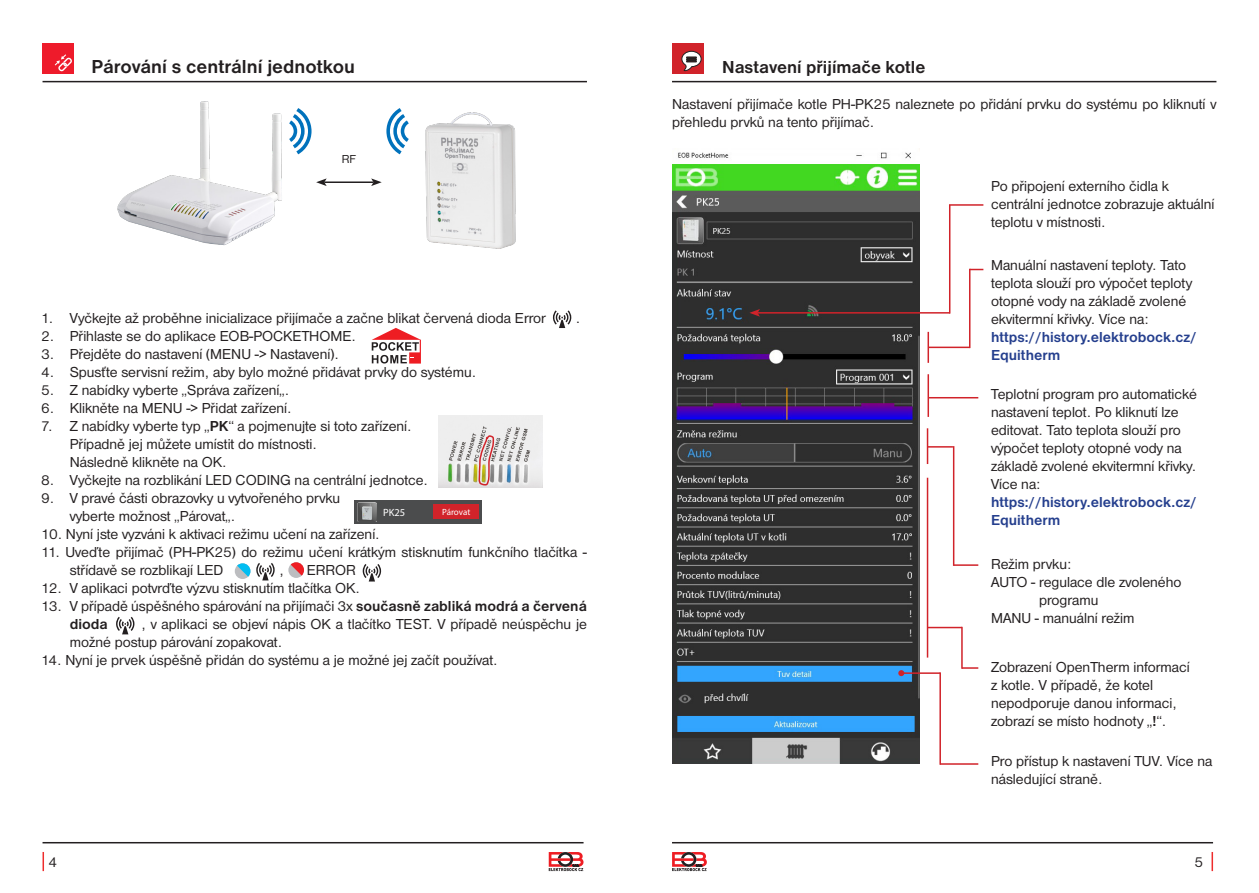
<style>
.page{position:relative;width:1259px;height:893px;background:#fff}
.page>*{position:absolute;margin:0;border:0;box-sizing:border-box;transform-origin:0 0}
.t1{font:700 19.5px "Nimbus Sans DOT";color:#231f20}
.t2{font:700 18px "Nimbus Sans DOT";color:#231f20}
.t3{font:15px/18px "Nimbus Sans DOT";color:#231f20}
.t4{font:700 15px/18px "Nimbus Sans DOT";color:#253f8e}
.t5{font:12px "Nimbus Sans DOT";color:#231f20}
.t6{font:10.5px "Myriad Pro";color:#fff}
.t7{font:9px "Myriad Pro";letter-spacing:-.005em;color:#fff}
.s1{font-weight:700}
</style>
<div class="page">
<svg style="left:1211px;top:852px;width:2px;height:19px"></svg>
<svg style="left:672px;top:852px;width:35px;height:19px"></svg>
<hr style="left:672px;top:842px;width:541px;height:1px;background:#231f20">
<svg style="left:43px;top:852px;width:1px;height:19px"></svg>
<svg style="left:549px;top:852px;width:34px;height:19px"></svg>
<hr style="left:43px;top:842px;width:540px;height:1px;background:#231f20">
<div style="left:43px;top:43px;width:31px;height:30px;background:#ee1b2b"></div>
<svg style="left:54px;top:54px;width:18px;height:18px"></svg>
<img style="left:117px;top:101px;width:165px;height:144px">
<hr style="left:324px;top:181px;width:49px;height:2px;background:#231f20">
<svg style="left:316px;top:178px;width:11px;height:8px"></svg>
<svg style="left:371px;top:178px;width:11px;height:8px"></svg>
<svg style="left:289px;top:108px;width:23px;height:47px"></svg>
<svg style="left:386px;top:108px;width:23px;height:47px"></svg>
<svg style="left:372px;top:328px;width:49px;height:36px"></svg>
<img style="left:438px;top:415px;width:104px;height:72px">
<svg style="left:478px;top:434px;width:17px;height:53px"></svg>
<div style="left:235px;top:563px;width:15px;height:16px;background:#bcbdc0;border-radius:50%"></div>
<svg style="left:237px;top:563px;width:13px;height:14px"></svg>
<svg style="left:288px;top:562px;width:16px;height:16px"></svg>
<svg style="left:291px;top:562px;width:13px;height:14px"></svg>
<hr style="left:43px;top:81px;width:544px;height:1px;background:#231f20">
<img style="left:425px;top:112px;width:91px;height:137px">
<svg style="left:256px;top:563px;width:19px;height:17px"></svg>
<svg style="left:363px;top:564px;width:18px;height:17px"></svg>
<svg style="left:116px;top:617px;width:18px;height:17px"></svg>
<div style="left:672px;top:43px;width:32px;height:30px;background:#d1232a"></div>
<svg style="left:682px;top:51px;width:19px;height:20px"></svg>
<hr style="left:672px;top:81px;width:544px;height:1px;background:#231f20">
<img style="left:672px;top:152px;width:247px;height:611px">
<hr style="left:927px;top:332px;width:2px;height:31px;background:#d1232a">
<hr style="left:928px;top:347px;width:41px;height:1px;background:#d1232a">
<hr style="left:757px;top:312px;width:192px;height:2px;background:#d1232a">
<svg style="left:749px;top:309px;width:11px;height:8px"></svg>
<hr style="left:949px;top:205px;width:1px;height:109px;background:#d1232a">
<hr style="left:949px;top:204px;width:33px;height:2px;background:#d1232a">
<hr style="left:927px;top:374px;width:2px;height:43px;background:#d1232a">
<hr style="left:929px;top:397px;width:49px;height:1px;background:#d1232a">
<hr style="left:926px;top:428px;width:2px;height:36px;background:#d1232a">
<hr style="left:927px;top:446px;width:26px;height:2px;background:#d1232a">
<hr style="left:953px;top:447px;width:1px;height:118px;background:#d1232a">
<hr style="left:953px;top:564px;width:25px;height:2px;background:#d1232a">
<hr style="left:926px;top:478px;width:2px;height:180px;background:#d1232a">
<hr style="left:927px;top:627px;width:35px;height:1px;background:#d1232a">
<div style="left:354px;top:500px;width:128px;height:24px;background:#4b4c4d"></div>
<div style="left:433px;top:504px;width:46px;height:15px;background:#d1232a"></div>
<img style="left:359px;top:503px;width:17px;height:18px">
<hr style="left:969px;top:269px;width:1px;height:78px;background:#d1232a">
<svg style="left:970px;top:269px;width:13px;height:1px"></svg>
<hr style="left:961px;top:627px;width:1px;height:41px;background:#d1232a">
<svg style="left:962px;top:667px;width:16px;height:2px"></svg>
<svg style="left:553px;top:310px;width:18px;height:18px"></svg>
<hr style="left:901px;top:672px;width:39px;height:2px;background:#d1232a">
<svg style="left:898px;top:670px;width:6px;height:6px"></svg>
<hr style="left:939px;top:673px;width:2px;height:91px;background:#d1232a">
<hr style="left:940px;top:763px;width:38px;height:2px;background:#d1232a">
<p class="t1" style="left:91px;top:56px;width:265px">Párování s centrální jednotkou</p>
<p class="t5" style="left:342px;top:152px;width:16px">RF</p>
<p class="t3" style="left:41px;top:309px;width:506px">1. Vyčkejte až proběhne inicializace přijímače a začne blikat červená dioda Error</p>
<p class="t3" style="left:576px;top:309px;width:6px">.</p>
<p class="t3" style="left:41px;top:327px;width:316px">2. Přihlaste se do aplikace EOB-POCKETHOME.</p>
<p class="t3" style="left:41px;top:345px;width:299px">3. Přejděte do nastavení (MENU -&gt; Nastavení).</p>
<p class="t3" style="left:41px;top:363px;width:436px">4. Spusťte servisní režim, aby bylo možné přidávat prvky do systému.</p>
<p class="t3" style="left:41px;top:381px;width:250px">5. Z nabídky vyberte „Správa zařízení„.</p>
<p class="t3" style="left:41px;top:399px;width:252px">6. Klikněte na MENU -&gt; Přidat zařízení.</p>
<p class="t3" style="left:41px;top:417px;width:372px">7. Z nabídky vyberte typ „<span class="s1">PK</span>“ a pojmenujte si toto zařízení.</p>
<p class="t3" style="left:70px;top:435px;width:249px">Případně jej můžete umístit do místnosti.</p>
<p class="t3" style="left:70px;top:453px;width:158px">Následně klikněte na OK.</p>
<p class="t3" style="left:41px;top:471px;width:388px">8. Vyčkejte na rozblikání LED CODING na centrální jednotce.</p>
<p class="t3" style="left:41px;top:489px;width:300px">9. V pravé části obrazovky u vytvořeného prvku</p>
<p class="t3" style="left:70px;top:507px;width:167px">vyberte možnost „Párovat„.</p>
<p class="t3" style="left:41px;top:525px;width:340px">10. Nyní jste vyzváni k aktivaci režimu učení na zařízení.</p>
<p class="t3" style="left:70px;top:543px;width:519px;text-indent:-29px">11. Uveďte přijímač (PH-PK25) do režimu učení krátkým stisknutím funkčního tlačítka - střídavě se rozblikají LED</p>
<p class="t3" style="left:279px;top:561px;width:6px">,</p>
<p class="t3" style="left:41px;top:579px;width:320px">12. V aplikaci potvrďte výzvu stisknutím tlačítka OK.</p>
<p class="t3" style="left:70px;top:597px;width:519px;text-indent:-29px">13. V případě úspěšného spárování na přijímači 3x <span class="s1">současně zabliká modrá a červená dioda</span></p>
<p class="t6" style="left:383px;top:506px;width:24px">PK25</p>
<p class="t7" style="left:442px;top:506px;width:30px">Párovat</p>
<p class="t3" style="left:307px;top:561px;width:51px">ERROR</p>
<p class="t3" style="left:70px;top:615px;width:519px;text-indent:72px">, v aplikaci se objeví nápis OK a tlačítko TEST. V případě neúspěchu je možné postup párování zopakovat.</p>
<p class="t3" style="left:41px;top:651px;width:458px">14. Nyní je prvek úspěšně přidán do systému a je možné jej začít používat.</p>
<p class="t2" style="left:722px;top:57px;width:205px">Nastavení přijímače kotle</p>
<p class="t3" style="left:672px;top:95px;width:546px">Nastavení přijímače kotle PH-PK25 naleznete po přidání prvku do systému po kliknutí v přehledu prvků na tento přijímač.</p>
<p class="t3" style="left:991px;top:177px;width:225px">Po připojení externího čidla k centrální jednotce zobrazuje aktuální teplotu v místnosti.</p>
<p class="t3" style="left:991px;top:256px;width:203px">Manuální nastavení teploty. Tato teplota slouží pro výpočet teploty otopné vody na základě zvolené ekvitermní křivky. Více na:</p>
<p class="t4" style="left:991px;top:328px;width:207px">https://history.elektrobock.cz/<br>Equitherm</p>
<p class="t3" style="left:991px;top:385px;width:208px">Teplotní program pro automatické nastavení teplot. Po kliknutí lze editovat. Tato teplota slouží pro výpočet teploty otopné vody na základě zvolené ekvitermní křivky.<br>Více na:</p>
<p class="t4" style="left:991px;top:493px;width:207px">https://history.elektrobock.cz/<br>Equitherm</p>
<p class="t3" style="left:991px;top:555px;width:82px">Režim prvku:</p>
<p class="t3" style="left:1039px;top:573px;width:144px;text-indent:-48px">AUTO - regulace dle zvoleného programu</p>
<p class="t3" style="left:991px;top:609px;width:145px">MANU - manuální režim</p>
<p class="t3" style="left:991px;top:658px;width:200px">Zobrazení OpenTherm informací z kotle. V případě, že kotel nepodporuje danou informaci, zobrazí se místo hodnoty „<span class="s1">!</span>“.</p>
<p class="t3" style="left:991px;top:752px;width:223px">Pro přístup k nastavení TUV. Více na následující straně.</p>
<p class="t3" style="left:48px;top:853px;width:10px">4</p>
<p class="t3" style="left:1194px;top:853px;width:10px">5</p>
</div>
